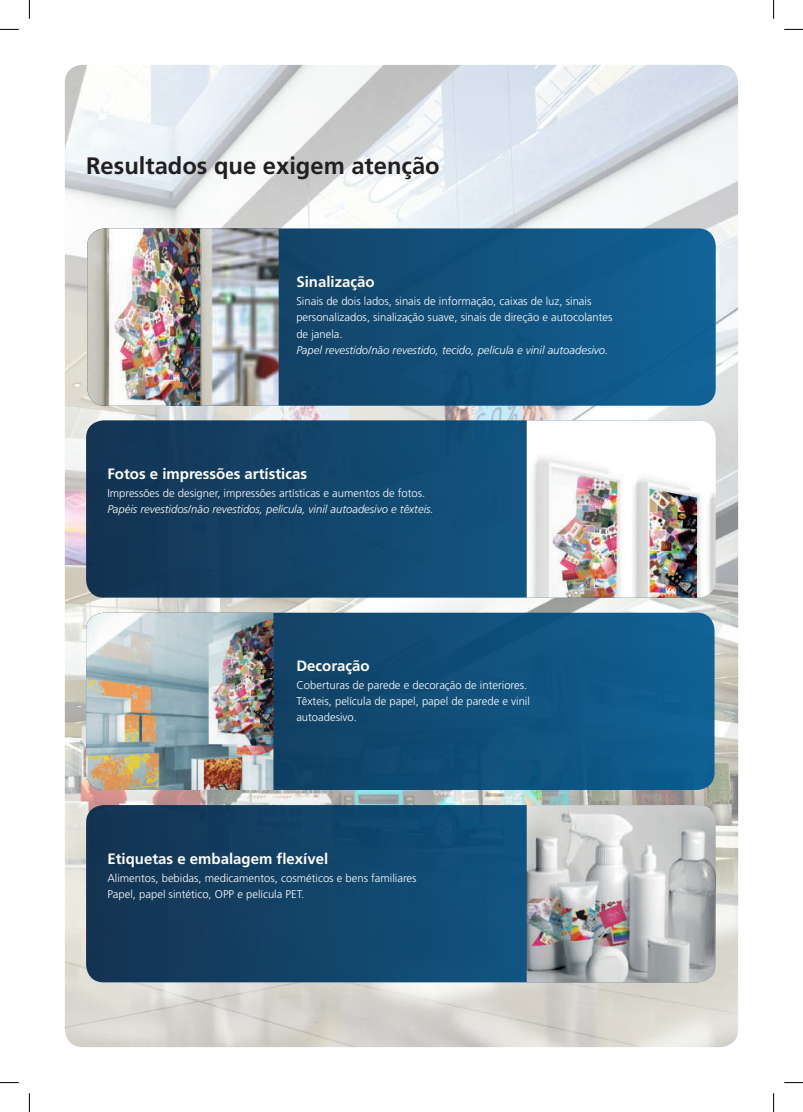
<style>
.page{position:relative;width:803px;height:1112px;background:#fff}
.page>*{position:absolute;margin:0;border:0;box-sizing:border-box;transform-origin:0 0}
.t1{font:700 23.75px "Frutiger";color:#231f20}
.t2{font:700 15px "Frutiger";color:#fff}
.t3{font:300 11.25px/16.2px "Frutiger";color:#fff}
.t4{font:italic 300 11.25px "Frutiger";color:#fff}
</style>
<div class="page">
<img style="left:65px;top:65px;width:673px;height:981px">
<svg style="left:86px;top:612px;width:628px;height:177px"></svg>
<img style="left:86px;top:612px;width:187px;height:177px">
<svg style="left:87px;top:228px;width:629px;height:177px"></svg>
<img style="left:87px;top:228px;width:192px;height:177px">
<svg style="left:86px;top:420px;width:628px;height:177px"></svg>
<svg style="left:86px;top:804px;width:628px;height:178px"></svg>
<img style="left:527px;top:420px;width:189px;height:177px">
<img style="left:527px;top:804px;width:189px;height:178px">
<svg style="left:0;top:29px;width:19px;height:1px"></svg>
<svg style="left:784px;top:29px;width:19px;height:1px"></svg>
<svg style="left:0;top:1082px;width:19px;height:1px"></svg>
<svg style="left:784px;top:1082px;width:19px;height:1px"></svg>
<svg style="left:29px;top:0;width:1px;height:19px"></svg>
<svg style="left:29px;top:1093px;width:1px;height:18px"></svg>
<svg style="left:773px;top:0;width:1px;height:19px"></svg>
<svg style="left:773px;top:1093px;width:1px;height:18px"></svg>
<h1 class="t1" style="left:86px;top:151px;width:355px">Resultados que exigem atenção</h1>
<h2 class="t2" style="left:296px;top:273px;width:80px">Sinalização</h2>
<p class="t3" style="left:296px;top:293px;width:318px">Sinais de dois lados, sinais de informação, caixas de luz, sinais personalizados, sinalização suave, sinais de direção e autocolantes de janela.</p>
<p class="t4" style="left:296px;top:343px;width:313px">Papel revestido/não revestido, tecido, película e vinil autoadesivo.</p>
<h2 class="t2" style="left:107px;top:465px;width:201px">Fotos e impressões artísticas</h2>
<p class="t3" style="left:107px;top:485px;width:319px">Impressões de designer, impressões artísticas e aumentos de fotos.</p>
<p class="t4" style="left:107px;top:503px;width:328px">Papéis revestidos/não revestidos, película, vinil autoadesivo e têxteis.</p>
<h2 class="t2" style="left:296px;top:656px;width:75px">Decoração</h2>
<p class="t3" style="left:296px;top:676px;width:235px">Coberturas de parede e decoração de interiores.<br>Têxteis, película de papel, papel de parede e vinil autoadesivo.</p>
<h2 class="t2" style="left:107px;top:849px;width:222px">Etiquetas e embalagem flexível</h2>
<p class="t3" style="left:107px;top:869px;width:311px">Alimentos, bebidas, medicamentos, cosméticos e bens familiares<br>Papel, papel sintético, OPP e película PET.</p>
</div>
